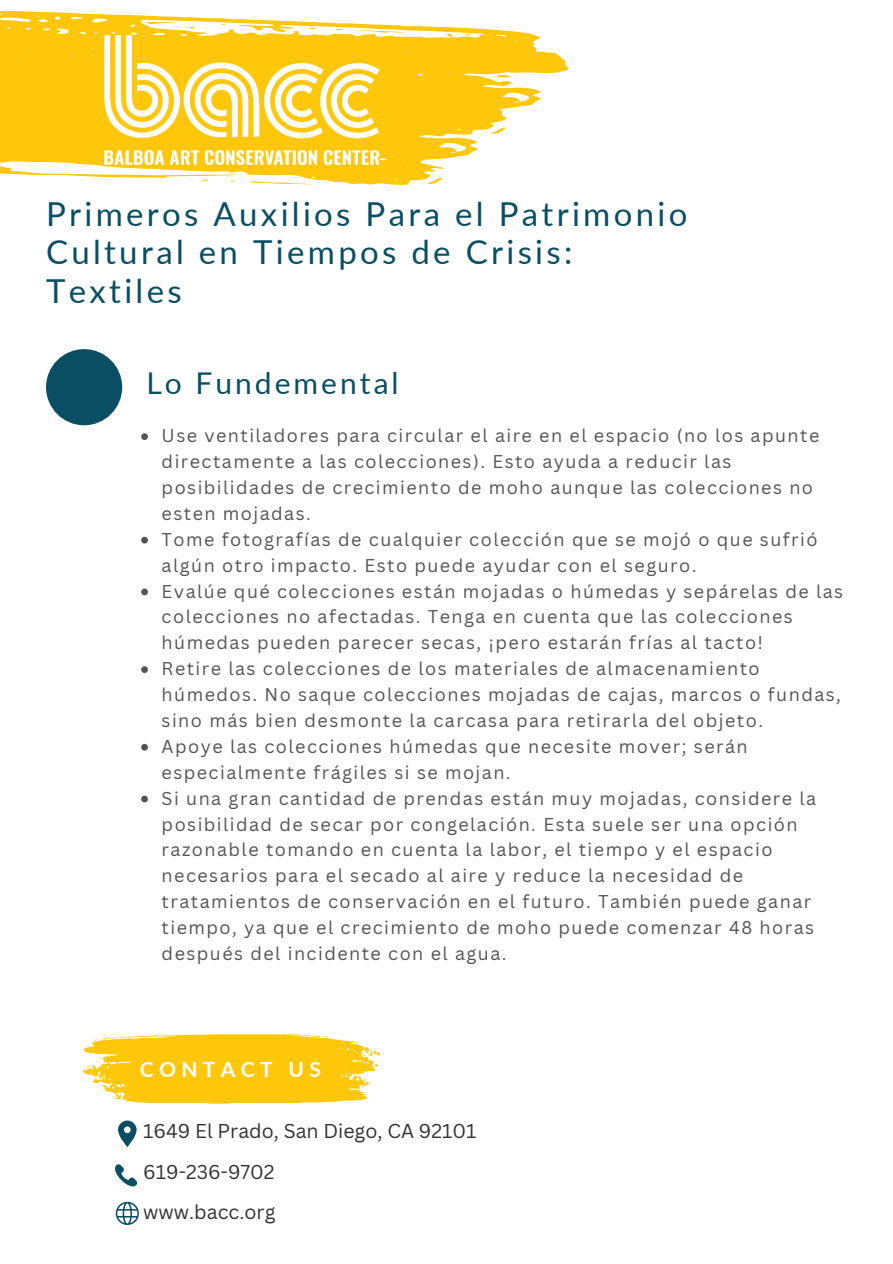
<style>
.page{position:relative;width:893px;height:1264px;background:#fff}
.page>*{position:absolute;margin:0;border:0;box-sizing:border-box;transform-origin:0 0}
.t1{font:33px/38.2px "Lato";letter-spacing:.1em;color:#0a4e64}
.t2{font:30px "Lato";letter-spacing:.1em;color:#0a4e64}
.t3{font:700 21px "Lato";letter-spacing:.255em;color:#fff}
.t4{font:19.5px "Canva Sans";color:#323232}
.t5{font:18px/25.8px "Canva Sans";letter-spacing:.08em;color:#545454}
</style>
<div class="page">
<svg style="left:0;top:11px;width:569px;height:98px"></svg>
<svg style="left:507px;top:74px;width:3px;height:4px"></svg>
<svg style="left:147px;top:21px;width:29px;height:4px"></svg>
<svg style="left:359px;top:30px;width:44px;height:3px"></svg>
<svg style="left:446px;top:33px;width:8px;height:4px"></svg>
<svg style="left:464px;top:34px;width:6px;height:2px"></svg>
<svg style="left:0;top:57px;width:507px;height:128px;fill:#ffc709"></svg>
<svg style="left:249px;top:181px;width:68px;height:4px"></svg>
<svg style="left:427px;top:177px;width:15px;height:7px"></svg>
<svg style="left:433px;top:125px;width:14px;height:3px"></svg>
<svg style="left:202px;top:179px;width:6px;height:2px"></svg>
<svg style="left:83px;top:72px;width:22px;height:3px"></svg>
<svg style="left:382px;top:84px;width:8px;height:3px"></svg>
<svg style="left:401px;top:84px;width:6px;height:2px"></svg>
<img style="left:105px;top:35px;width:274px;height:129px">
<svg style="left:81px;top:1034px;width:299px;height:69px;background:#ffd031"></svg>
<svg style="left:118px;top:1120px;width:18px;height:27px"></svg>
<svg style="left:115px;top:1164px;width:22px;height:23px"></svg>
<svg style="left:116px;top:1201px;width:23px;height:23px"></svg>
<div style="left:46px;top:349px;width:76px;height:76px;background:#0a4e64;border-radius:50%"></div>
<svg style="left:141px;top:433px;width:7px;height:7px"></svg>
<svg style="left:141px;top:537px;width:7px;height:6px"></svg>
<svg style="left:141px;top:588px;width:7px;height:7px"></svg>
<svg style="left:141px;top:666px;width:7px;height:7px"></svg>
<svg style="left:141px;top:744px;width:7px;height:6px"></svg>
<svg style="left:141px;top:795px;width:7px;height:7px"></svg>
<p class="t1" style="left:46px;top:194px;width:643px">Primeros Auxilios Para el Patrimonio<br>Cultural en Tiempos de Crisis:<br>Textiles</p>
<p class="t2" style="left:146px;top:364px;width:254px">Lo Fundemental</p>
<p class="t5" style="left:162px;top:422px;width:659px">Use ventiladores para circular el aire en el espacio (no los apunte directamente a las colecciones). Esto ayuda a reducir las posibilidades de crecimiento de moho aunque las colecciones no esten mojadas.</p>
<p class="t5" style="left:162px;top:526px;width:657px">Tome fotografías de cualquier colección que se mojó o que sufrió algún otro impacto. Esto puede ayudar con el seguro.</p>
<p class="t5" style="left:162px;top:577px;width:683px">Evalúe qué colecciones están mojadas o húmedas y sepárelas de las colecciones no afectadas. Tenga en cuenta que las colecciones húmedas pueden parecer secas, ¡pero estarán frías al tacto!</p>
<p class="t5" style="left:162px;top:655px;width:680px">Retire las colecciones de los materiales de almacenamiento húmedos. No saque colecciones mojadas de cajas, marcos o fundas, sino más bien desmonte la carcasa para retirarla del objeto.</p>
<p class="t5" style="left:162px;top:733px;width:587px">Apoye las colecciones húmedas que necesite mover; serán especialmente frágiles si se mojan.</p>
<h2 class="t5" style="left:162px;top:784px;width:656px">Si una gran cantidad de prendas están muy mojadas, considere la posibilidad de secar por congelación. Esta suele ser una opción razonable tomando en cuenta la labor, el tiempo y el espacio necesarios para el secado al aire y reduce la necesidad de tratamientos de conservación en el futuro. También puede ganar tiempo, ya que el crecimiento de moho puede comenzar 48 horas después del incidente con el agua.</h2>
<p class="t3" style="left:140px;top:1056px;width:183px">CONTACT US</p>
<p class="t4" style="left:143px;top:1117px;width:335px">1649 El Prado, San Diego, CA 92101</p>
<h1 class="t4" style="left:143px;top:1158px;width:133px">619-236-9702</h1>
<h1 class="t4" style="left:143px;top:1198px;width:134px">www.bacc.org</h1>
</div>
